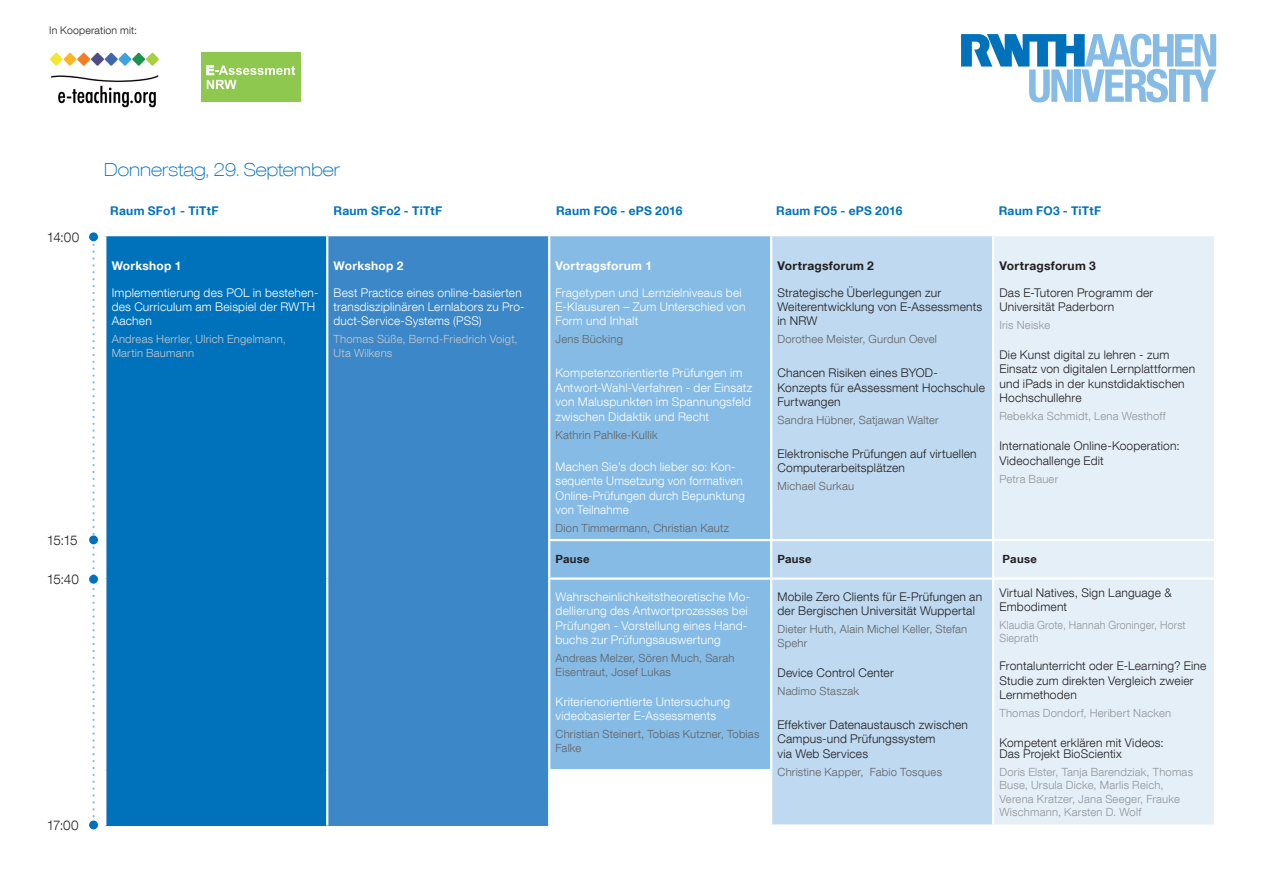
<style>
.page{position:relative;width:1263px;height:893px;background:#fff}
.page>*{position:absolute;margin:0;border:0;box-sizing:border-box;transform-origin:0 0}
.t1{font:100 expanded 18px "Helvetica Neue LT Com";color:#0072bc}
.t2{font:300 13.5px "Helvetica Neue LT Com";letter-spacing:-.055em;color:#231f20}
.t3{font:300 12px/14.4px "Helvetica Neue LT Com";letter-spacing:.015em;color:#231f20}
.t4{font:300 12px/14.4px "Helvetica Neue LT Com";letter-spacing:.015em;color:#fff}
.t5{font:700 12px "Helvetica Neue LT Com";letter-spacing:.02em;color:#0072bc}
.t6{font:700 12px "Helvetica Neue LT Com";letter-spacing:.02em;color:#fff}
.t7{font:700 12px "Helvetica Neue LT Com";letter-spacing:.025em;color:#231f20}
.t8{font:300 11.25px/13.5px "Helvetica Neue LT Com";letter-spacing:.02em;color:#636366}
.t9{font:300 11.25px/13.5px "Helvetica Neue LT Com";letter-spacing:.02em;color:#939598}
.t10{font:300 11.25px/13.5px "Helvetica Neue LT Com";letter-spacing:.02em;color:#c7c8ca}
.t11{font:300 11.25px/13.5px "Helvetica Neue LT Com";letter-spacing:.02em;color:#939598;scale:.94 1}
.t12{font:700 11.25px "Helvetica Neue LT Com";letter-spacing:.025em;color:#231f20}
.t13{font:300 10.5px "Helvetica Neue LT Com";letter-spacing:.02em;color:#231f20}
</style>
<div class="page">
<div style="left:105px;top:235px;width:222px;height:590px;background:#0072bc"></div>
<div style="left:327px;top:235px;width:222px;height:590px;background:#3b87c7"></div>
<div style="left:550px;top:236px;width:220px;height:533px;background:#85bbe5"></div>
<div style="left:772px;top:236px;width:220px;height:588px;background:#bed9f0"></div>
<div style="left:994px;top:236px;width:220px;height:588px;background:#e4eff8"></div>
<hr style="left:104px;top:234px;width:223px;height:2px;background:#fff">
<hr style="left:104px;top:236px;width:2px;height:304px;background:#fff">
<hr style="left:327px;top:234px;width:222px;height:2px;background:#fff">
<hr style="left:326px;top:236px;width:2px;height:304px;background:#fff">
<hr style="left:104px;top:540px;width:2px;height:39px;background:#fff">
<hr style="left:326px;top:540px;width:2px;height:39px;background:#fff">
<hr style="left:104px;top:579px;width:2px;height:191px;background:#fff">
<hr style="left:326px;top:579px;width:2px;height:191px;background:#fff">
<hr style="left:104px;top:770px;width:2px;height:55px;background:#fff">
<hr style="left:326px;top:770px;width:2px;height:55px;background:#fff">
<hr style="left:548px;top:236px;width:2px;height:303px;background:#fff">
<hr style="left:548px;top:541px;width:2px;height:36px;background:#fff">
<hr style="left:548px;top:539px;width:223px;height:2px;background:#fff">
<hr style="left:771px;top:539px;width:222px;height:2px;background:#fff">
<hr style="left:993px;top:539px;width:223px;height:2px;background:#fff">
<hr style="left:548px;top:577px;width:223px;height:3px;background:#fff">
<hr style="left:771px;top:577px;width:222px;height:3px;background:#fff">
<hr style="left:993px;top:577px;width:223px;height:3px;background:#fff">
<hr style="left:548px;top:769px;width:224px;height:2px;background:#fff">
<hr style="left:548px;top:824px;width:223px;height:3px;background:#fff">
<hr style="left:548px;top:580px;width:2px;height:189px;background:#fff">
<hr style="left:548px;top:771px;width:2px;height:53px;background:#fff">
<svg style="left:92px;top:245px;width:3px;height:573px"></svg>
<div style="left:89px;top:232px;width:9px;height:9px;background:#0072bc;border-radius:50%"></div>
<div style="left:89px;top:820px;width:9px;height:9px;background:#0072bc;border-radius:50%"></div>
<div style="left:89px;top:535px;width:9px;height:9px;background:#0072bc;border-radius:50%"></div>
<div style="left:89px;top:575px;width:9px;height:9px;background:#0072bc;border-radius:50%"></div>
<svg style="left:961px;top:34px;width:255px;height:68px"></svg>
<div style="left:201px;top:53px;width:100px;height:49px;background:#8ec84e"></div>
<svg style="left:206px;top:65px;width:89px;height:24px"></svg>
<img style="left:49px;top:52px;width:110px;height:56px">
<p class="t13" style="left:49px;top:24px;width:90px">In Kooperation mit:</p>
<p class="t2" style="left:47px;top:228px;width:34px">14:00</p>
<p class="t2" style="left:47px;top:532px;width:33px">15:15</p>
<p class="t2" style="left:47px;top:571px;width:34px">15:40</p>
<p class="t2" style="left:47px;top:817px;width:33px">17:00</p>
<p class="t1" style="left:104px;top:158px;width:237px">Donnerstag, 29. September</p>
<p class="t5" style="left:110px;top:203px;width:110px">Raum SFo1 - TiTtF</p>
<p class="t5" style="left:333px;top:203px;width:110px">Raum SFo2 - TiTtF</p>
<p class="t5" style="left:556px;top:203px;width:128px">Raum FO6 - ePS 2016</p>
<p class="t5" style="left:776px;top:203px;width:128px">Raum FO5 - ePS 2016</p>
<p class="t5" style="left:999px;top:203px;width:104px">Raum FO3 - TiTtF</p>
<p class="t6" style="left:112px;top:258px;width:71px">Workshop 1</p>
<p class="t4" style="left:112px;top:285px;width:208px">Implementierung des POL in bestehen&shy;des Curriculum am Beispiel der RWTH<br>Aachen</p>
<p class="t10" style="left:112px;top:332px;width:176px">Andreas Herrler, Ulrich Engelmann,</p>
<p class="t10" style="left:112px;top:346px;width:84px">Martin Baumann</p>
<p class="t6" style="left:334px;top:258px;width:71px">Workshop 2</p>
<p class="t4" style="left:334px;top:285px;width:192px">Best Practice eines online-basierten transdisziplinären Lernlabors zu Pro&shy;duct-Service-Systems (PSS)</p>
<p class="t10" style="left:334px;top:332px;width:186px">Thomas Süße, Bernd-Friedrich Voigt,<br>Uta Wilkens</p>
<p class="t6" style="left:556px;top:258px;width:98px">Vortragsforum 1</p>
<p class="t4" style="left:556px;top:285px;width:191px">Fragetypen und Lernzielniveaus bei<br>E-Klausuren – Zum Unterschied von<br>Form und Inhalt</p>
<p class="t8" style="left:556px;top:332px;width:69px">Jens Bücking</p>
<p class="t4" style="left:556px;top:366px;width:198px">Kompetenzorientierte Prüfungen im Antwort-Wahl-Verfahren - der Einsatz von Maluspunkten im Spannungsfeld zwischen Didaktik und Recht</p>
<p class="t8" style="left:556px;top:427px;width:104px">Kathrin Pahlke-Kullik</p>
<p class="t4" style="left:556px;top:459px;width:191px">Machen Sie’s doch lieber so: Kon&shy;sequente Umsetzung von formativen<br>Online-Prüfungen durch Bepunktung von Teilnahme</p>
<p class="t8" style="left:556px;top:521px;width:175px">Dion Timmermann, Christian Kautz</p>
<p class="t7" style="left:777px;top:258px;width:98px">Vortragsforum 2</p>
<p class="t3" style="left:777px;top:285px;width:206px">Strategische Überlegungen zur<br>Weiterentwicklung von E-Assessments in NRW</p>
<p class="t8" style="left:777px;top:332px;width:161px">Dorothee Meister, Gurdun Oevel</p>
<p class="t3" style="left:777px;top:366px;width:209px">Chancen Risiken eines BYOD-<br>Konzepts für eAssessment Hochschule<br>Furtwangen</p>
<p class="t8" style="left:777px;top:413px;width:163px">Sandra Hübner, Satjawan Walter</p>
<p class="t3" style="left:777px;top:446px;width:201px">Elektronische Prüfungen auf virtuellen<br>Computerarbeitsplätzen</p>
<p class="t8" style="left:777px;top:479px;width:78px">Michael Surkau</p>
<p class="t7" style="left:999px;top:258px;width:98px">Vortragsforum 3</p>
<p class="t3" style="left:999px;top:285px;width:155px">Das E-Tutoren Programm der<br>Universität Paderborn</p>
<p class="t9" style="left:999px;top:318px;width:52px">Iris Neiske</p>
<p class="t3" style="left:999px;top:347px;width:197px">Die Kunst digital zu lehren - zum<br>Einsatz von digitalen Lernplattformen und iPads in der kunstdidaktischen<br>Hochschullehre</p>
<p class="t9" style="left:999px;top:409px;width:168px">Rebekka Schmidt, Lena Westhoff</p>
<p class="t3" style="left:999px;top:438px;width:182px">Internationale Online-Kooperation:<br>Videochallenge Edit</p>
<p class="t9" style="left:999px;top:472px;width:60px">Petra Bauer</p>
<p class="t12" style="left:556px;top:552px;width:36px">Pause</p>
<p class="t12" style="left:777px;top:552px;width:36px">Pause</p>
<p class="t12" style="left:1003px;top:552px;width:36px">Pause</p>
<p class="t4" style="left:556px;top:589px;width:196px">Wahrscheinlichkeitstheoretische Mo&shy;dellierung des Antwortprozesses bei Prüfungen - Vorstellung eines Hand&shy;buchs zur Prüfungsauswertung</p>
<p class="t8" style="left:556px;top:651px;width:180px">Andreas Melzer, Sören Much, Sarah<br>Eisentraut, Josef Lukas</p>
<p class="t4" style="left:556px;top:694px;width:176px">Kriterienorientierte Untersuchung videobasierter E-Assessments</p>
<p class="t8" style="left:556px;top:727px;width:205px">Christian Steinert, Tobias Kutzner, Tobias<br>Falke</p>
<p class="t3" style="left:999px;top:585px;width:174px">Virtual Natives, Sign Language &amp;<br>Embodiment</p>
<p class="t11" style="left:999px;top:618px;width:200px">Klaudia Grote, Hannah Groninger, Horst<br>Sieprath</p>
<p class="t3" style="left:999px;top:659px;width:208px">Frontalunterricht oder E-Learning? Eine<br>Studie zum direkten Vergleich zweier<br>Lernmethoden</p>
<p class="t9" style="left:999px;top:706px;width:173px">Thomas Dondorf, Heribert Nacken</p>
<p class="t3" style="left:999px;top:737px;width:166px;line-height:10.5px">Kompetent erklären mit Videos:<br>Das Projekt BioScientix</p>
<p class="t9" style="left:999px;top:765px;width:195px">Doris Elster, Tanja Barendziak, Thomas Buse, Ursula Dicke, Marlis Reich, Verena Kratzer, Jana Seeger, Frauke Wischmann, Karsten D. Wolf</p>
<p class="t3" style="left:777px;top:589px;width:206px">Mobile Zero Clients für E-Prüfungen an der Bergischen Universität Wuppertal</p>
<p class="t8" style="left:777px;top:622px;width:191px">Dieter Huth, Alain Michel Keller, Stefan<br>Spehr</p>
<p class="t3" style="left:777px;top:665px;width:118px">Device Control Center</p>
<p class="t8" style="left:777px;top:684px;width:83px">Nadimo Staszak</p>
<p class="t3" style="left:777px;top:717px;width:192px">Effektiver Datenaustausch zwischen<br>Campus-und Prüfungssystem<br>via Web Services</p>
<p class="t8" style="left:777px;top:765px;width:166px">Christine Kapper, Fabio Tosques</p>
</div>
